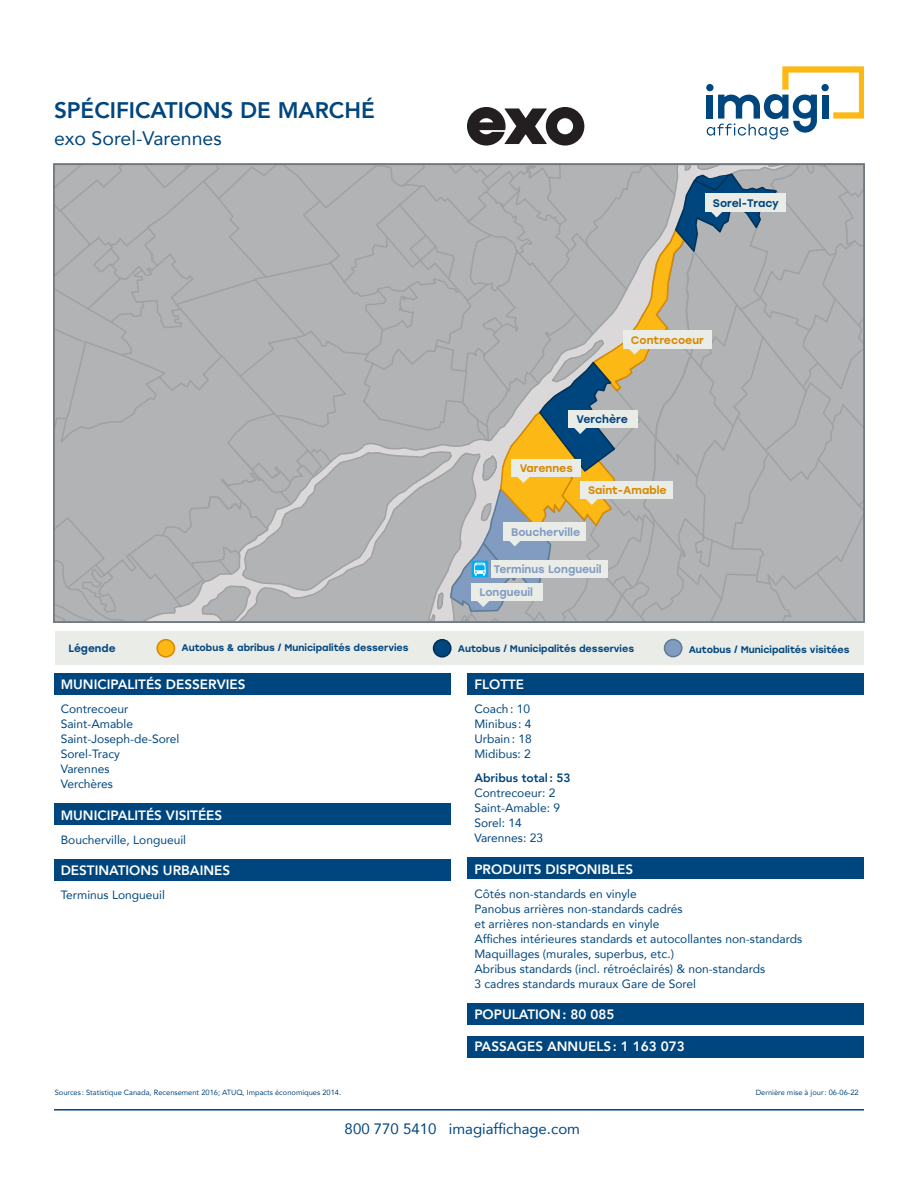
<style>
.page{position:relative;width:918px;height:1188px;background:#fff}
.page>*{position:absolute;margin:0;border:0;box-sizing:border-box;transform-origin:0 0}
.HAUT_-_Grand_titre{font:800 22.5px "Avenir";color:#00467e}
.HAUT_-_Sous-titre{font:19.5px "Avenir";color:#00467e}
.t1{font:15px "Avenir";color:#00467e}
.BAS_-_Titre{font:800 13.5px "Avenir";color:#fff}
.BAS_-_Texte{font:12px/15px "Avenir";color:#00467e}
.t2{font:500 10.95px/23.2px "Stolzl";color:#829bc1}
.t3{font:500 10.95px "Stolzl";color:#d78800}
.t4{font:500 10.95px "Stolzl";color:#00467e}
.t5{font:500 10.5px "Stolzl";color:#00467e}
.t6{font:500 9.6px "Stolzl";color:#00467e}
.t7{font:7.5px "Avenir";color:#00467e}
.s1{font-weight:800}
</style>
<div class="page">
<hr style="left:54px;top:1109px;width:810px;height:2px;background:#00467e">
<svg style="left:707px;top:66px;width:157px;height:73px"></svg>
<div style="left:55px;top:631px;width:808px;height:34px;background:#eaece8"></div>
<div style="left:434px;top:640px;width:17px;height:17px;background:#00467e;border-radius:50%"></div>
<div style="left:433px;top:639px;width:19px;height:19px;border:2px solid #003056;border-radius:50%"></div>
<div style="left:157px;top:640px;width:17px;height:17px;background:#fcb814;border-radius:50%"></div>
<div style="left:156px;top:639px;width:19px;height:19px;border:2px solid #d78800;border-radius:50%"></div>
<div style="left:665px;top:640px;width:17px;height:17px;background:#829bc1;border-radius:50%"></div>
<div style="left:664px;top:639px;width:19px;height:18px;border:2px solid #5e7c96;border-radius:50%"></div>
<div style="left:54px;top:673px;width:396px;height:21px;background:#00467e"></div>
<div style="left:468px;top:673px;width:396px;height:21px;background:#00467e"></div>
<div style="left:54px;top:804px;width:396px;height:21px;background:#00467e"></div>
<div style="left:468px;top:858px;width:396px;height:21px;background:#00467e"></div>
<div style="left:54px;top:860px;width:396px;height:21px;background:#00467e"></div>
<div style="left:468px;top:1004px;width:396px;height:21px;background:#00467e"></div>
<div style="left:468px;top:1036px;width:396px;height:21px;background:#00467e"></div>
<svg style="left:467px;top:107px;width:117px;height:39px"></svg>
<svg style="left:56px;top:166px;width:806px;height:454px"></svg>
<div style="left:53px;top:163px;width:812px;height:460px;border:2px solid #6a747b"></div>
<p class="HAUT_-_Grand_titre" style="left:54px;top:93px;width:322px">SPÉCIFICATIONS DE MARCHÉ</p>
<p class="HAUT_-_Sous-titre" style="left:54px;top:123px;width:169px">exo Sorel-Varennes</p>
<p class="t4" style="left:713px;top:195px;width:68px">Sorel-Tracy</p>
<p class="t3" style="left:631px;top:332px;width:74px">Contrecoeur</p>
<p class="t4" style="left:577px;top:412px;width:53px">Verchère</p>
<p class="t3" style="left:520px;top:461px;width:55px">Varennes</p>
<p class="t3" style="left:588px;top:483px;width:80px">Saint-Amable</p>
<p class="t2" style="left:511px;top:520px;width:71px">Boucherville</p>
<p class="t2" style="left:479px;top:557px;width:124px;text-indent:14px">Terminus Longueuil<br>Longueuil</p>
<p class="t5" style="left:68px;top:641px;width:49px">Légende</p>
<p class="t6" style="left:182px;top:641px;width:229px">Autobus &amp; abribus / Municipalités desservies</p>
<p class="t6" style="left:458px;top:642px;width:178px">Autobus / Municipalités desservies</p>
<p class="t6" style="left:689px;top:642px;width:162px">Autobus / Municipalités visitées</p>
<p class="BAS_-_Titre" style="left:61px;top:674px;width:186px">MUNICIPALITÉS DESSERVIES</p>
<p class="BAS_-_Texte" style="left:61px;top:701px;width:120px">Contrecoeur<br>Saint-Amable<br>Saint-Joseph-de-Sorel<br>Sorel-Tracy<br>Varennes<br>Verchères</p>
<p class="BAS_-_Titre" style="left:61px;top:804px;width:163px">MUNICIPALITÉS VISITÉES</p>
<p class="BAS_-_Texte" style="left:61px;top:832px;width:127px">Boucherville, Longueuil</p>
<p class="BAS_-_Titre" style="left:61px;top:860px;width:171px">DESTINATIONS URBAINES</p>
<p class="BAS_-_Texte" style="left:61px;top:887px;width:106px">Terminus Longueuil</p>
<p class="BAS_-_Titre" style="left:474px;top:674px;width:51px">FLOTTE</p>
<p class="BAS_-_Texte" style="left:474px;top:701px;width:59px">Coach: 10<br>Minibus : 4<br>Urbain: 18<br>Midibus: 2</p>
<p class="BAS_-_Texte" style="left:474px;top:770px;width:98px"><span class="s1">Abribus total: 53<br></span>Contrecoeur: 2<br>Saint-Amable: 9<br>Sorel: 14<br>Varennes: 23</p>
<p class="BAS_-_Titre" style="left:474px;top:858px;width:160px">PRODUITS DISPONIBLES</p>
<p class="BAS_-_Texte" style="left:474px;top:886px;width:329px">Côtés non-standards en vinyle<br>Panobus arrières non-standards cadrés<br>et arrières non-standards en vinyle<br>Affiches intérieures standards et autocollantes non-standards Maquillages (murales, superbus, etc.)<br>Abribus standards (incl. rétroéclairés) &amp; non-standards<br>3 cadres standards muraux Gare de Sorel</p>
<p class="BAS_-_Titre" style="left:474px;top:1004px;width:142px">POPULATION: 80 085</p>
<p class="BAS_-_Titre" style="left:474px;top:1036px;width:212px">PASSAGES ANNUELS: 1 163 073</p>
<p class="t7" style="left:55px;top:1086px;width:288px">Sources : Statistique Canada, Recensement 2016; ATUQ, Impacts économiques 2014.</p>
<p class="t1" style="left:345px;top:1117px;width:237px">800 770 5410 imagiaffichage.com</p>
<p class="t7" style="left:756px;top:1086px;width:105px">Dernière mise à jour: 06-06-22</p>
</div>
